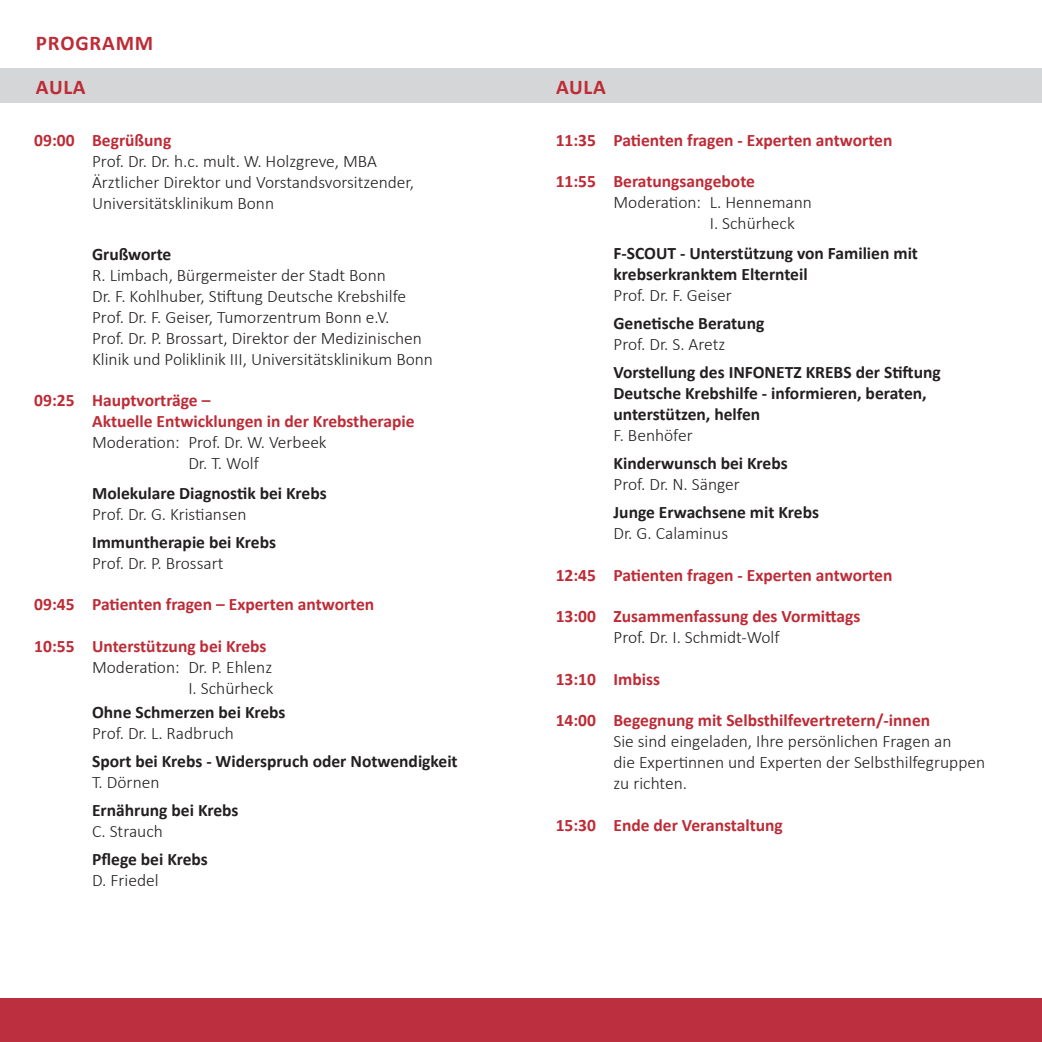
<style>
.page{position:relative;width:1042px;height:1042px;background:#fff}
.page>*{position:absolute;margin:0;border:0;box-sizing:border-box;transform-origin:0 0}
.t1{font:700 21px "Calibri";letter-spacing:.03em;color:#bd2b36}
.t2{font:300 17.5px/21px "Calibri";color:#231f20}
.t3{font:700 17.5px/21px "Calibri";color:#231f20}
.t4{font:700 17.5px/21px "Calibri";color:#bd2b36}
</style>
<div class="page">
<div style="left:0;top:998px;width:1042px;height:44px;background:#bc2f3e"></div>
<div style="left:0;top:68px;width:1042px;height:35px;background:#d5d6d8"></div>
<p class="t1" style="left:36px;top:30px;width:119px">PROGRAMM</p>
<p class="t1" style="left:36px;top:74px;width:51px">AULA</p>
<p class="t1" style="left:556px;top:74px;width:51px">AULA</p>
<p class="t4" style="left:34px;top:130px;width:138px">09:00 Begrüßung</p>
<p class="t2" style="left:92px;top:150px;width:324px">Prof. Dr. Dr. h.c. mult. W. Holzgreve, MBA<br>Ärztlicher Direktor und Vorstandsvorsitzender,<br>Universitätsklinikum Bonn</p>
<p class="t3" style="left:92px;top:244px;width:81px">Grußworte</p>
<p class="t2" style="left:92px;top:264px;width:342px">R. Limbach, Bürgermeister der Stadt Bonn<br>Dr. F. Kohlhuber, Stiftung Deutsche Krebshilfe Prof. Dr. F. Geiser, Tumorzentrum Bonn e.V.<br>Prof. Dr. P. Brossart, Direktor der Medizinischen Klinik und Poliklinik III, Universitätsklinikum Bonn</p>
<p class="t4" style="left:92px;top:390px;width:324px;text-indent:-58px">09:25 Hauptvorträge –<br>Aktuelle Entwicklungen in der Krebstherapie</p>
<p class="t2" style="left:188px;top:431px;width:140px;text-indent:-96px">Moderation: Prof. Dr. W. Verbeek<br>Dr. T. Wolf</p>
<p class="t3" style="left:92px;top:482px;width:236px">Molekulare Diagnostik bei Krebs</p>
<p class="t2" style="left:92px;top:503px;width:156px">Prof. Dr. G. Kristiansen</p>
<p class="t3" style="left:92px;top:531px;width:185px">Immuntherapie bei Krebs</p>
<p class="t2" style="left:92px;top:552px;width:133px">Prof. Dr. P. Brossart</p>
<p class="t4" style="left:34px;top:593px;width:341px">09:45 Patienten fragen – Experten antworten</p>
<p class="t4" style="left:34px;top:635px;width:234px">10:55 Unterstützung bei Krebs</p>
<p class="t2" style="left:92px;top:656px;width:183px;text-align:right">Moderation: Dr. P. Ehlenz<br>I. Schürheck</p>
<p class="t3" style="left:92px;top:702px;width:195px">Ohne Schmerzen bei Krebs</p>
<p class="t2" style="left:92px;top:722px;width:143px">Prof. Dr. L. Radbruch</p>
<p class="t3" style="left:92px;top:751px;width:367px">Sport bei Krebs - Widerspruch oder Notwendigkeit</p>
<p class="t2" style="left:92px;top:771px;width:69px">T. Dörnen</p>
<p class="t3" style="left:92px;top:800px;width:148px">Ernährung bei Krebs</p>
<p class="t2" style="left:92px;top:820px;width:72px">C. Strauch</p>
<p class="t3" style="left:92px;top:849px;width:117px">Pflege bei Krebs</p>
<p class="t2" style="left:92px;top:869px;width:68px">D. Friedel</p>
<p class="t4" style="left:556px;top:130px;width:338px">11:35 Patienten fragen - Experten antworten</p>
<p class="t4" style="left:556px;top:171px;width:201px">11:55 Beratungsangebote</p>
<p class="t2" style="left:710px;top:191px;width:104px;text-indent:-96px">Moderation: L. Hennemann<br>I. Schürheck</p>
<p class="t3" style="left:613px;top:243px;width:306px">F-SCOUT - Unterstützung von Familien mit krebserkranktem Elternteil</p>
<p class="t2" style="left:613px;top:284px;width:120px">Prof. Dr. F. Geiser</p>
<p class="t3" style="left:613px;top:313px;width:152px">Genetische Beratung</p>
<p class="t2" style="left:613px;top:333px;width:113px">Prof. Dr. S. Aretz</p>
<p class="t3" style="left:613px;top:362px;width:329px">Vorstellung des INFONETZ KREBS der Stiftung<br>Deutsche Krebshilfe - informieren, beraten, unterstützen, helfen</p>
<p class="t2" style="left:613px;top:424px;width:81px">F. Benhöfer</p>
<p class="t3" style="left:613px;top:453px;width:176px">Kinderwunsch bei Krebs</p>
<p class="t2" style="left:613px;top:473px;width:128px">Prof. Dr. N. Sänger</p>
<p class="t3" style="left:613px;top:502px;width:207px">Junge Erwachsene mit Krebs</p>
<p class="t2" style="left:613px;top:522px;width:116px">Dr. G. Calaminus</p>
<p class="t4" style="left:556px;top:565px;width:338px">12:45 Patienten fragen - Experten antworten</p>
<p class="t4" style="left:556px;top:606px;width:306px">13:00 Zusammenfassung des Vormittags</p>
<p class="t2" style="left:613px;top:626px;width:168px">Prof. Dr. I. Schmidt-Wolf</p>
<p class="t4" style="left:556px;top:669px;width:106px">13:10 Imbiss</p>
<p class="t4" style="left:556px;top:710px;width:376px">14:00 Begegnung mit Selbsthilfevertretern/-innen</p>
<p class="t2" style="left:613px;top:730px;width:373px">Sie sind eingeladen, Ihre persönlichen Fragen an<br>die Expertinnen und Experten der Selbsthilfegruppen zu richten.</p>
<p class="t4" style="left:556px;top:815px;width:229px">15:30 Ende der Veranstaltung</p>
</div>
